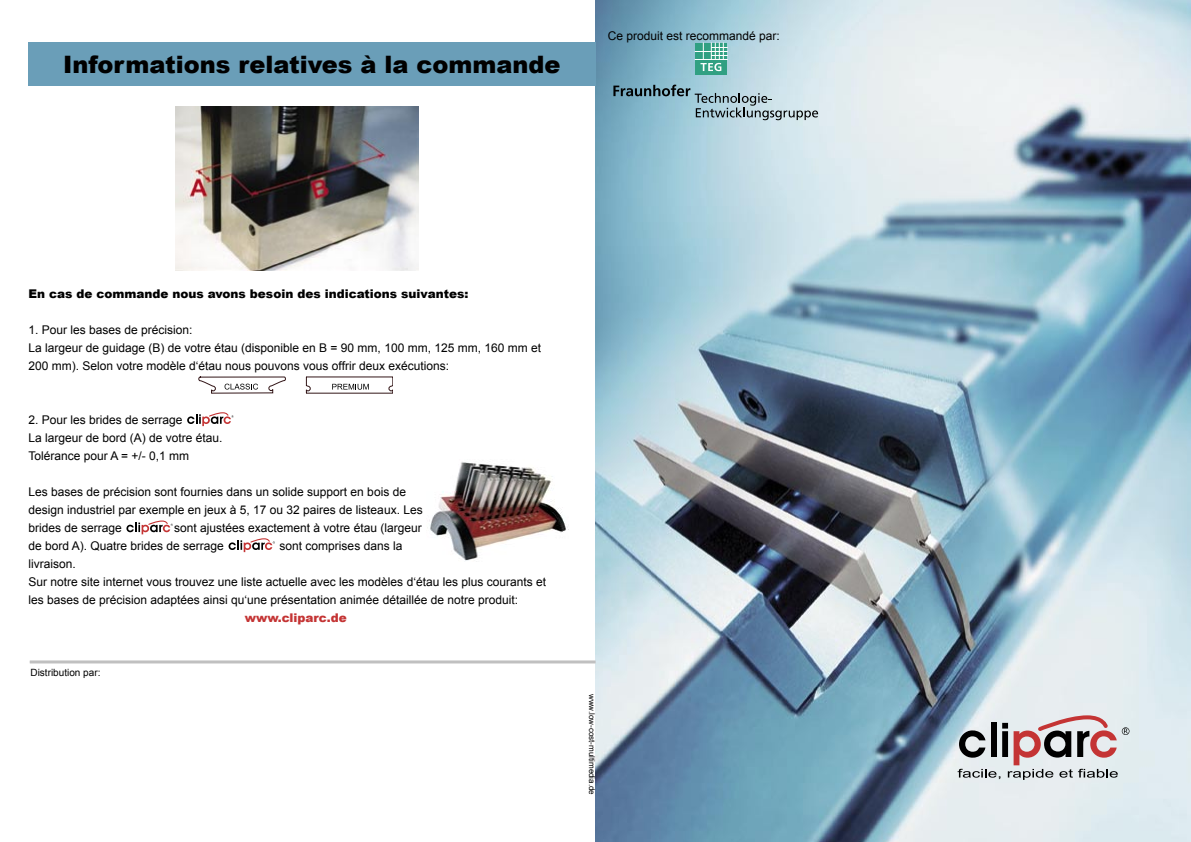
<style>
.page{position:relative;width:1191px;height:842px;background:#fff}
.page>*{position:absolute;margin:0;border:0;box-sizing:border-box;transform-origin:0 0}
.t1{font:900 24px "Arial";color:#000}
.t2{font:12px/18px "Arial";color:#000}
.t3{font:900 12px "Arial";color:#000}
.t4{font:900 12px "Arial";color:#c43434}
.t5{font:10px "Arial";color:#000}
.t6{font:8px "Arial";color:#000}
</style>
<div class="page">
<img style="left:595px;top:0;width:596px;height:842px">
<div style="left:695px;top:44px;width:32px;height:31px;background:#31a082"></div>
<hr style="left:694px;top:59px;width:33px;height:1px;background:#fff">
<hr style="left:694px;top:51px;width:33px;height:1px;background:#fff">
<svg style="left:700px;top:43px;width:27px;height:28px"></svg>
<svg style="left:613px;top:85px;width:205px;height:35px;background:#95b4bf"></svg>
<svg style="left:957px;top:715px;width:172px;height:65px;background:#bbb2b4"></svg>
<div style="left:28px;top:43px;width:567px;height:43px;background:#6a9eb8"></div>
<svg style="left:198px;top:376px;width:87px;height:17px"></svg>
<svg style="left:306px;top:376px;width:87px;height:17px"></svg>
<svg style="left:187px;top:412px;width:46px;height:14px"></svg>
<svg style="left:126px;top:520px;width:46px;height:14px"></svg>
<svg style="left:228px;top:538px;width:46px;height:14px"></svg>
<img style="left:176px;top:107px;width:242px;height:163px">
<hr style="left:30px;top:660px;width:565px;height:3px;background:#c0c0c0">
<img style="left:429px;top:462px;width:139px;height:99px">
<p class="t1" style="left:63px;top:47px;width:499px">Informations relatives à la commande</p>
<p class="t2" style="left:608px;top:26px;width:174px">Ce produit est recommandé par:</p>
<p class="t3" style="left:28px;top:285px;width:442px">En cas de commande nous avons besoin des indications suivantes:</p>
<p class="t2" style="left:28px;top:321px;width:166px">1. Pour les bases de précision:</p>
<p class="t2" style="left:28px;top:339px;width:514px">La largeur de guidage (B) de votre étau (disponible en B = 90 mm, 100 mm, 125 mm, 160 mm et<br>200 mm). Selon votre modèle d‘étau nous pouvons vous offrir deux exécutions:</p>
<p class="t2" style="left:28px;top:411px;width:156px">2. Pour les brides de serrage</p>
<p class="t2" style="left:28px;top:429px;width:196px">La largeur de bord (A) de votre étau.<br>Tolérance pour A = +/- 0,1 mm</p>
<p class="t2" style="left:28px;top:483px;width:396px">Les bases de précision sont fournies dans un solide support en bois de design industriel par exemple en jeux à 5, 17 ou 32 paires de listeaux. Les brides de serrage</p>
<p class="t2" style="left:28px;top:519px;width:395px;text-indent:146px">sont ajustées exactement à votre étau (largeur de bord A). Quatre brides de serrage</p>
<p class="t2" style="left:280px;top:537px;width:124px">sont comprises dans la</p>
<p class="t2" style="left:28px;top:555px;width:49px">livraison.</p>
<p class="t2" style="left:28px;top:573px;width:519px">Sur notre site internet vous trouvez une liste actuelle avec les modèles d‘étau les plus courants et les bases de précision adaptées ainsi qu‘une présentation animée détaillée de notre produit:</p>
<p class="t4" style="left:245px;top:609px;width:104px">www.cliparc.de</p>
<p class="t5" style="left:30px;top:666px;width:72px">Distribution par:</p>
<p class="t6" style="left:597px;top:694px;width:102px;rotate:90deg">www.low-cost-multimedia.de</p>
</div>
